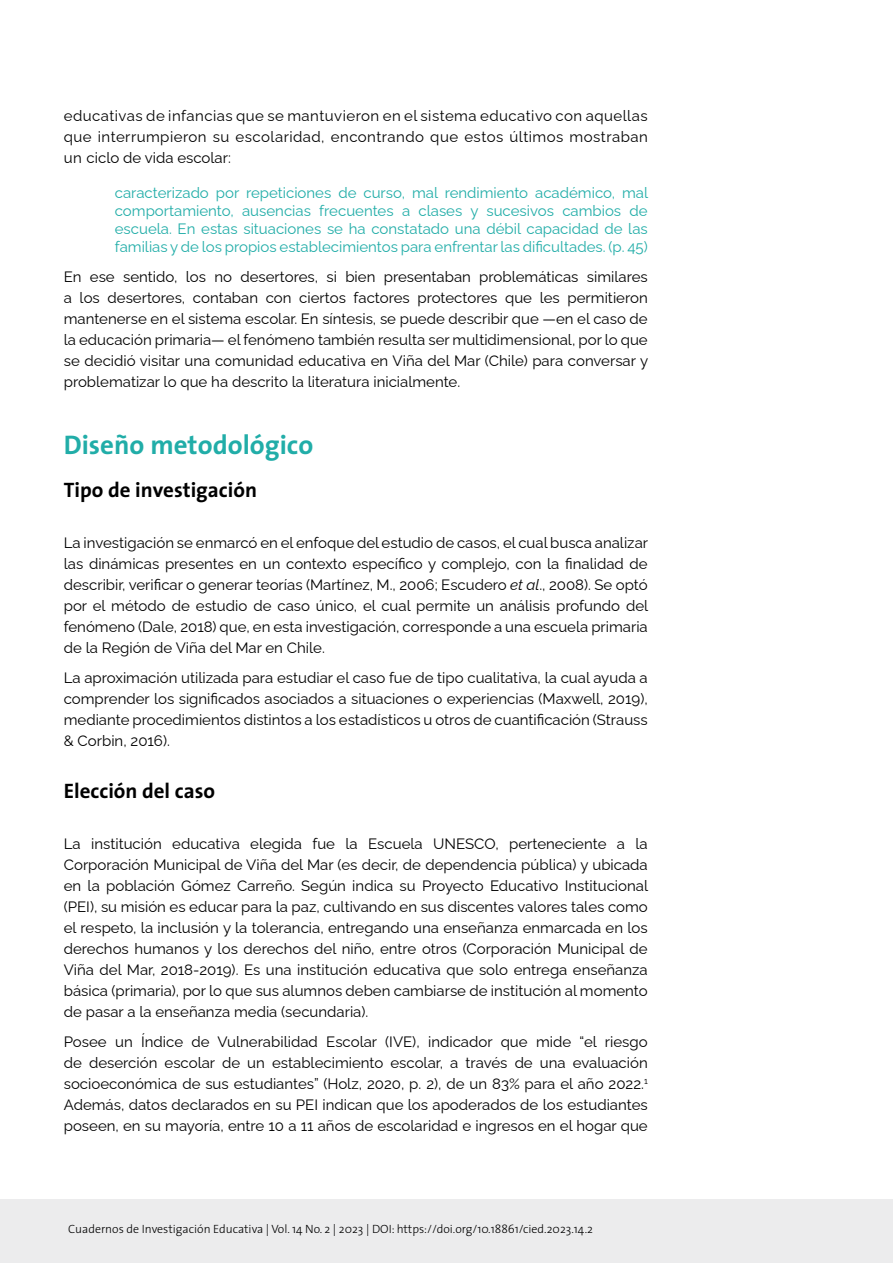
<style>
.page{position:relative;width:893px;height:1263px;background:#fff}
.page>*{position:absolute;margin:0;border:0;box-sizing:border-box;transform-origin:0 0}
.t1{font:700 27px "The Sans";color:#21ada8}
.t2{font:700 21px "The Sans";color:#000}
.t3{font:15px/21px "Raleway";color:#000;text-align:justify}
.t4{font:15px/18px "Raleway";color:#21ada8;text-align:justify}
.t5{font:300 12px "The Sans";color:#000}
.s1{font-style:italic}
</style>
<div class="page">
<div style="left:0;top:1199px;width:893px;height:64px;background:#ececed"></div>
<p class="t3" style="left:64px;top:104px;width:585px">educativas de infancias que se mantuvieron en el sistema educativo con aquellas que interrumpieron su escolaridad, encontrando que estos últimos mostraban un ciclo de vida escolar:</p>
<p class="t4" style="left:115px;top:182px;width:535px">caracterizado por repeticiones de curso, mal rendimiento académico, mal comportamiento, ausencias frecuentes a clases y sucesivos cambios de escuela. En estas situaciones se ha constatado una débil capacidad de las familias y de los propios establecimientos para enfrentar las dificultades. (p. 45)</p>
<p class="t3" style="left:64px;top:265px;width:586px">En ese sentido, los no desertores, si bien presentaban problemáticas similares a los desertores, contaban con ciertos factores protectores que les permitieron mantenerse en el sistema escolar. En síntesis, se puede describir que —en el caso de la educación primaria— el fenómeno también resulta ser multidimensional, por lo que se decidió visitar una comunidad educativa en Viña del Mar (Chile) para conversar y problematizar lo que ha descrito la literatura inicialmente.</p>
<h1 class="t1" style="left:64px;top:422px;width:251px">Diseño metodológico</h1>
<h2 class="t2" style="left:64px;top:472px;width:195px">Tipo de investigación</h2>
<p class="t3" style="left:64px;top:531px;width:586px">La investigación se enmarcó en el enfoque del estudio de casos, el cual busca analizar las dinámicas presentes en un contexto específico y complejo, con la finalidad de describir, verificar o generar teorías (Martínez, M., 2006; Escudero <span class="s1">et al</span>., 2008). Se optó por el método de estudio de caso único, el cual permite un análisis profundo del fenómeno (Dale, 2018) que, en esta investigación, corresponde a una escuela primaria de la Región de Viña del Mar en Chile.</p>
<p class="t3" style="left:64px;top:666px;width:585px">La aproximación utilizada para estudiar el caso fue de tipo cualitativa, la cual ayuda a comprender los significados asociados a situaciones o experiencias (Maxwell, 2019), mediante procedimientos distintos a los estadísticos u otros de cuantificación (Strauss &amp; Corbin, 2016).</p>
<h2 class="t2" style="left:64px;top:774px;width:153px">Elección del caso</h2>
<p class="t3" style="left:64px;top:832px;width:586px">La institución educativa elegida fue la Escuela UNESCO, perteneciente a la Corporación Municipal de Viña del Mar (es decir, de dependencia pública) y ubicada en la población Gómez Carreño. Según indica su Proyecto Educativo Institucional (PEI), su misión es educar para la paz, cultivando en sus discentes valores tales como el respeto, la inclusión y la tolerancia, entregando una enseñanza enmarcada en los derechos humanos y los derechos del niño, entre otros (Corporación Municipal de Viña del Mar, 2018-2019). Es una institución educativa que solo entrega enseñanza básica (primaria), por lo que sus alumnos deben cambiarse de institución al momento de pasar a la enseñanza media (secundaria).</p>
<p class="t3" style="left:64px;top:1030px;width:585px">Posee un Índice de Vulnerabilidad Escolar (IVE), indicador que mide “el riesgo de deserción escolar de un establecimiento escolar, a través de una evaluación socioeconómica de sus estudiantes” (Holz, 2020, p. 2), de un 83% para el año 2022.<sup>1<br></sup>Además, datos declarados en su PEI indican que los apoderados de los estudiantes poseen, en su mayoría, entre 10 a 11 años de escolaridad e ingresos en el hogar que</p>
<p class="t5" style="left:68px;top:1218px;width:526px">Cuadernos de Investigación Educativa | Vol. 14 No. 2 | 2023 | DOI: https://doi.org/10.18861/cied.2023.14.2</p>
</div>
